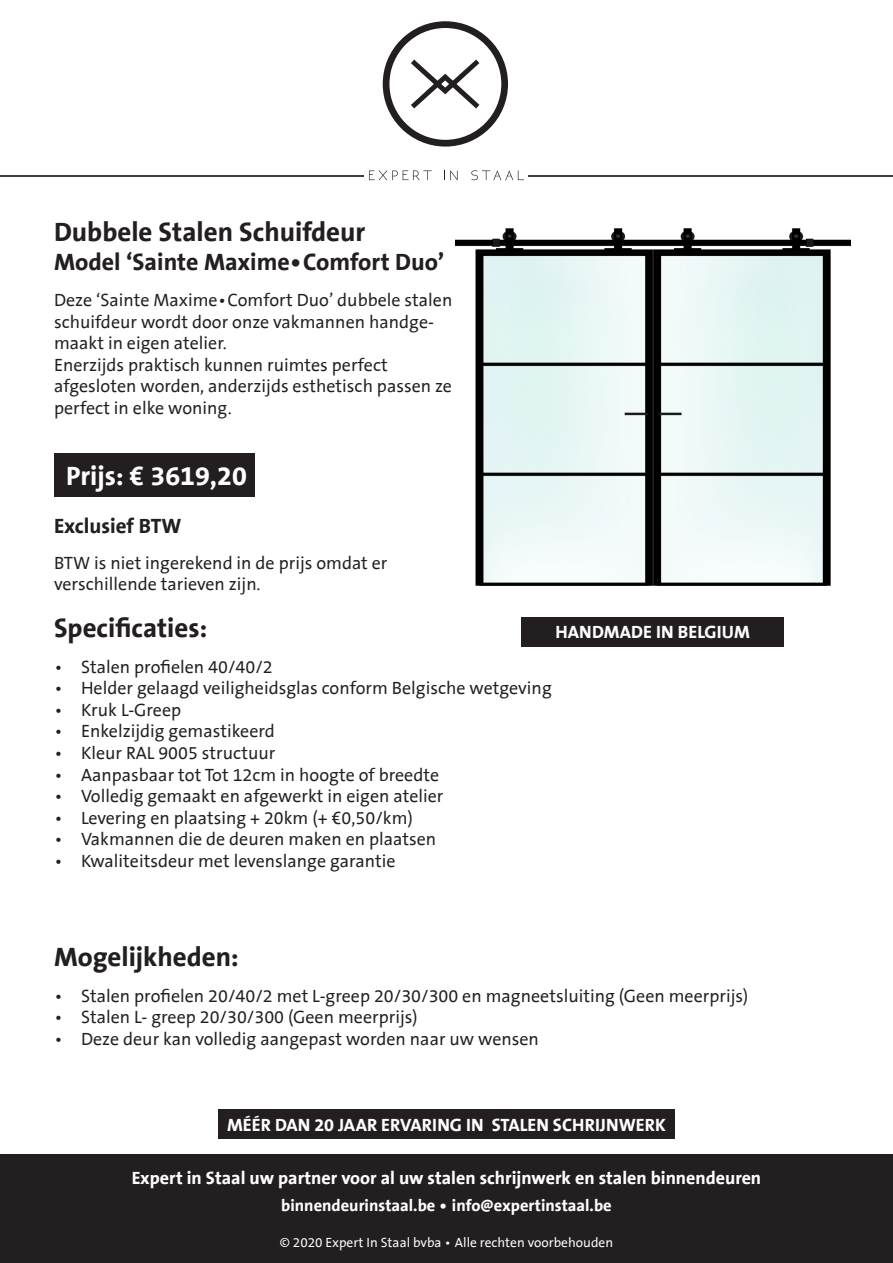
<style>
.page{position:relative;width:893px;height:1263px;background:#fff}
.page>*{position:absolute;margin:0;border:0;box-sizing:border-box;transform-origin:0 0}
.t1{font:700 27px "The Sans Office LF";color:#231f20}
.t2{font:700 27px "The Sans Office LF";color:#fff}
.t3{font:700 24px "The Sans Office LF";color:#231f20}
.t4{font:700 21px "The Sans Office LF";color:#231f20}
.t5{font:18px/21.6px "The Sans Office LF";color:#231f20}
.t6{font:700 18px "The Sans Office LF";color:#fff}
.t7{font:700 16.5px "The Sans Office LF";color:#fff}
.t8{font:13.5px "The Sans Office LF";color:#fff}
</style>
<div class="page">
<div style="left:0;top:1154px;width:893px;height:109px;background:#231f20"></div>
<hr style="left:0;top:175px;width:893px;height:2px;background:#3e3e3f">
<div style="left:365px;top:166px;width:163px;height:21px;background:#fff"></div>
<div style="left:383px;top:21px;width:125px;height:126px;background:#231f20;border-radius:50%"></div>
<div style="left:389px;top:28px;width:112px;height:112px;background:#fff;border-radius:50%"></div>
<svg style="left:411px;top:60px;width:68px;height:48px"></svg>
<svg style="left:369px;top:170px;width:63px;height:10px"></svg>
<svg style="left:444px;top:170px;width:14px;height:11px"></svg>
<svg style="left:471px;top:170px;width:53px;height:10px"></svg>
<img style="left:455px;top:228px;width:395px;height:358px">
<div style="left:521px;top:617px;width:263px;height:29px;background:#231f20"></div>
<div style="left:54px;top:453px;width:200px;height:43px;background:#231f20"></div>
<div style="left:218px;top:1109px;width:457px;height:30px;background:#231f20"></div>
<p class="t1" style="left:54px;top:216px;width:313px">Dubbele Stalen Schuifdeur</p>
<p class="t3" style="left:54px;top:248px;width:392px">Model ‘Sainte Maxime•Comfort Duo’</p>
<p class="t5" style="left:54px;top:290px;width:400px">Deze ‘Sainte Maxime•Comfort Duo’ dubbele stalen schuifdeur wordt door onze vakmannen handge&shy;maakt in eigen atelier.</p>
<p class="t5" style="left:54px;top:355px;width:335px">Enerzijds praktisch kunnen ruimtes perfect</p>
<p class="t5" style="left:54px;top:376px;width:400px">afgesloten worden, anderzijds esthetisch passen ze perfect in elke woning.</p>
<p class="t2" style="left:66px;top:460px;width:182px">Prijs: € 3619,20</p>
<p class="t4" style="left:54px;top:513px;width:129px">Exclusief BTW</p>
<p class="t5" style="left:54px;top:553px;width:335px">BTW is niet ingerekend in de prijs omdat er</p>
<p class="t5" style="left:54px;top:574px;width:208px">verschillende tarieven zijn.</p>
<p class="t1" style="left:54px;top:612px;width:155px">Specificaties:</p>
<p class="t5" style="left:54px;top:656px;width:220px">• Stalen profielen 40/40/2</p>
<p class="t5" style="left:54px;top:678px;width:499px">• Helder gelaagd veiligheidsglas conform Belgische wetgeving</p>
<p class="t5" style="left:54px;top:700px;width:129px">• Kruk L-Greep</p>
<p class="t5" style="left:54px;top:721px;width:222px">• Enkelzijdig gemastikeerd</p>
<p class="t5" style="left:54px;top:743px;width:223px">• Kleur RAL 9005 structuur</p>
<p class="t5" style="left:54px;top:764px;width:387px">• Aanpasbaar tot Tot 12cm in hoogte of breedte</p>
<p class="t5" style="left:54px;top:786px;width:391px">• Volledig gemaakt en afgewerkt in eigen atelier</p>
<p class="t5" style="left:54px;top:808px;width:360px">• Levering en plaatsing + 20km (+ €0,50/km)</p>
<p class="t5" style="left:54px;top:829px;width:384px">• Vakmannen die de deuren maken en plaatsen</p>
<p class="t5" style="left:54px;top:851px;width:343px">• Kwaliteitsdeur met levenslange garantie</p>
<p class="t6" style="left:556px;top:622px;width:196px">HANDMADE IN BELGIUM</p>
<p class="t1" style="left:54px;top:941px;width:186px">Mogelijkheden:</p>
<p class="t5" style="left:54px;top:986px;width:696px">• Stalen profielen 20/40/2 met L-greep 20/30/300 en magneetsluiting (Geen meerprijs)</p>
<p class="t5" style="left:54px;top:1007px;width:365px">• Stalen L- greep 20/30/300 (Geen meerprijs)</p>
<p class="t5" style="left:54px;top:1029px;width:486px">• Deze deur kan volledig aangepast worden naar uw wensen</p>
<p class="t6" style="left:227px;top:1114px;width:440px">MÉÉR DAN 20 JAAR ERVARING IN STALEN SCHRIJNWERK</p>
<p class="t6" style="left:132px;top:1167px;width:631px">Expert in Staal uw partner voor al uw stalen schrijnwerk en stalen binnendeuren</p>
<p class="t7" style="left:281px;top:1196px;width:332px">binnendeurinstaal.be • info@expertinstaal.be</p>
<p class="t8" style="left:280px;top:1234px;width:335px">© 2020 Expert In Staal bvba • Alle rechten voorbehouden</p>
</div>
